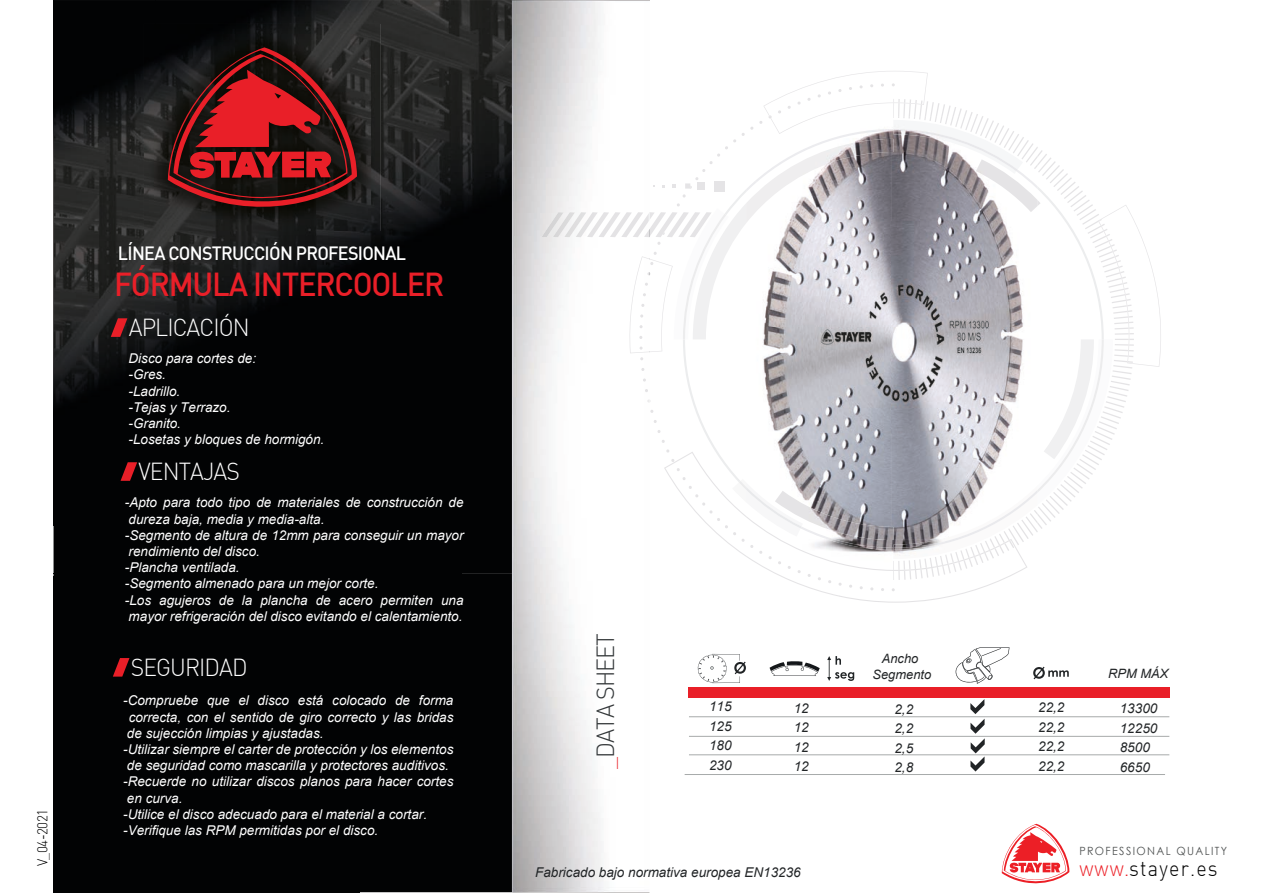
<style>
.page{position:relative;width:1263px;height:893px;background:#fff}
.page>*{position:absolute;margin:0;border:0;box-sizing:border-box;transform-origin:0 0}
.t1{font:500 32.55px "DIN";letter-spacing:-.04em;color:#e91f28;scale:.95 1}
.t2{font:300 24.3px "DIN";letter-spacing:-.04em;color:#333739;scale:.96 1}
.t3{font:300 24.15px "DIN";letter-spacing:-.04em;color:#fff;scale:.95 1}
.t4{font:300 21.9px "DIN";letter-spacing:.06em;color:#000001;scale:.9 1}
.t5{font:500 18.9px "DIN";letter-spacing:-.04em;color:#fff;scale:.95 1}
.t6{font:300 14.1px "DIN";letter-spacing:-.04em;color:#000001;scale:.96 1}
.t7{font:italic 13.5px/16.2px "Arial";color:#fff}
.t8{font:italic 13.5px/19.5px "Arial";color:#222527;text-align:justify}
.t9{font:italic 12.9px/16px "Arial";color:#222527;text-align:center}
.t10{font:11.25px "Century Gothic";letter-spacing:.13em;color:#4f5252;scale:.94 1}
.s1{color:#e91f28}
.s2{color:#ec1f26}
</style>
<div class="page">
<div style="left:54px;top:574px;width:305px;height:318px;background:#020304"></div>
<img style="left:359px;top:52px;width:153px;height:840px">
<img style="left:461px;top:52px;width:51px;height:521px">
<img style="left:54px;top:573px;width:407px;height:1px">
<img style="left:54px;top:0;width:101px;height:573px">
<img style="left:155px;top:0;width:357px;height:52px">
<img style="left:155px;top:231px;width:204px;height:342px">
<img style="left:512px;top:1px;width:96px;height:891px">
<svg style="left:1002px;top:824px;width:67px;height:60px"></svg>
<svg style="left:111px;top:318px;width:16px;height:19px"></svg>
<svg style="left:121px;top:462px;width:16px;height:19px"></svg>
<svg style="left:113px;top:658px;width:16px;height:19px"></svg>
<svg style="left:827px;top:656px;width:27px;height:25px"></svg>
<svg style="left:769px;top:661px;width:51px;height:15px"></svg>
<svg style="left:698px;top:654px;width:48px;height:29px"></svg>
<svg style="left:955px;top:647px;width:54px;height:37px"></svg>
<svg style="left:1033px;top:667px;width:36px;height:12px"></svg>
<svg style="left:930px;top:102px;width:146px;height:430px"></svg>
<svg style="left:683px;top:186px;width:403px;height:224px"></svg>
<img style="left:629px;top:256px;width:15px;height:97px">
<svg style="left:1037px;top:200px;width:124px;height:305px"></svg>
<img style="left:639px;top:272px;width:9px;height:120px">
<svg style="left:650px;top:410px;width:96px;height:147px"></svg>
<img style="left:542px;top:212px;width:102px;height:25px">
<img style="left:553px;top:212px;width:90px;height:25px">
<hr style="left:689px;top:716px;width:480px;height:1px;background:#a7aaaa">
<hr style="left:689px;top:736px;width:480px;height:1px;background:#a7aaaa">
<hr style="left:689px;top:754px;width:480px;height:1px;background:#a7aaaa">
<hr style="left:685px;top:774px;width:480px;height:1px;background:#a7aaaa">
<div style="left:688px;top:688px;width:481px;height:10px;background:#e91f28"></div>
<img style="left:746px;top:174px;width:291px;height:317px">
<img style="left:930px;top:116px;width:107px;height:43px">
<img style="left:898px;top:559px;width:34px;height:4px">
<svg style="left:644px;top:71px;width:284px;height:281px"></svg>
<img style="left:840px;top:540px;width:53px;height:10px">
<img style="left:770px;top:116px;width:48px;height:18px">
<img style="left:746px;top:540px;width:94px;height:57px">
<img style="left:934px;top:559px;width:93px;height:41px">
<img style="left:840px;top:563px;width:94px;height:40px">
<img style="left:976px;top:159px;width:61px;height:53px">
<img style="left:746px;top:139px;width:147px;height:84px">
<img style="left:775px;top:491px;width:118px;height:49px">
<img style="left:746px;top:482px;width:57px;height:55px">
<img style="left:746px;top:487px;width:55px;height:41px">
<img style="left:893px;top:486px;width:144px;height:73px">
<img style="left:893px;top:490px;width:144px;height:60px">
<img style="left:893px;top:120px;width:130px;height:54px">
<img style="left:893px;top:129px;width:124px;height:42px">
<img style="left:750px;top:116px;width:22px;height:14px">
<img style="left:750px;top:545px;width:134px;height:46px">
<svg style="left:970px;top:699px;width:15px;height:72px"></svg>
<img style="left:144px;top:24px;width:237px;height:207px">
<img style="left:155px;top:34px;width:215px;height:186px">
<svg style="left:168px;top:47px;width:189px;height:178px;background:#5c1a1b"></svg>
<p class="t6" style="left:34px;top:866px;width:61px;rotate:-90deg">V_04-2021</p>
<h3 class="t5" style="left:118px;top:241px;width:305px">LÍNEA CONSTRUCCIÓN PROFESIONAL</h3>
<h1 class="t1" style="left:114px;top:263px;width:349px">FÓRMULA INTERCOOLER</h1>
<h3 class="t3" style="left:129px;top:312px;width:129px">APLICACIÓN</h3>
<p class="t7" style="left:129px;top:351px;width:197px">Disco para cortes de:<br>-Gres.<br>-Ladrillo.<br>-Tejas y Terrazo.<br>-Granito.<br>-Losetas y bloques de hormigón.</p>
<h3 class="t3" style="left:139px;top:456px;width:108px">VENTAJAS</h3>
<p class="t7" style="left:125px;top:495px;width:340px">-Apto para todo tipo de materiales de construcción de dureza baja, media y media-alta.<br>-Segmento de altura de 12mm para conseguir un mayor rendimiento del disco.<br>-Plancha ventilada.<br>-Segmento almenado para un mejor corte.<br>-Los agujeros de la plancha de acero permiten una mayor refrigeración del disco evitando el calentamiento.</p>
<h3 class="t3" style="left:131px;top:652px;width:124px">SEGURIDAD</h3>
<p class="t7" style="left:123px;top:693px;width:332px">-Compruebe que el disco está colocado de forma</p>
<p class="t7" style="left:129px;top:709px;width:326px">correcta, con el sentido de giro correcto y las bridas</p>
<p class="t7" style="left:127px;top:725px;width:198px">de sujección limpias y ajustadas.</p>
<p class="t7" style="left:123px;top:741px;width:332px">-Utilizar siempre el carter de protección y los elementos</p>
<p class="t7" style="left:127px;top:757px;width:323px">de seguridad como mascarilla y protectores auditivos.</p>
<p class="t7" style="left:123px;top:774px;width:332px">-Recuerde no utilizar discos planos para hacer cortes</p>
<p class="t7" style="left:127px;top:790px;width:57px">en curva.</p>
<p class="t7" style="left:123px;top:806px;width:305px">-Utilice el disco adecuado para el material a cortar.</p>
<p class="t7" style="left:123px;top:822px;width:257px">-Verifique las RPM permitidas por el disco.</p>
<h2 class="t2" style="left:590px;top:769px;width:143px;rotate:-90deg"><span class="s1">_</span>DATA SHEET</h2>
<p class="t9" style="left:872px;top:651px;width:60px">Ancho<br>Segmento</p>
<p class="t9" style="left:1108px;top:666px;width:62px">RPM MÁX</p>
<p class="t8" style="left:709px;top:697px;width:24px">115<br>125<br>180<br>230</p>
<p class="t8" style="left:794px;top:698px;width:17px">12<br>12<br>12<br>12</p>
<p class="t8" style="left:1038px;top:698px;width:28px">22,2<br>22,2<br>22,2<br>22,2</p>
<p class="t8" style="left:1120px;top:699px;width:39px;text-align:left">13300<br>12250<br>8500<br>6650</p>
<p class="t8" style="left:894px;top:699px;width:20px">2,2<br>2,2<br>2,5<br>2,8</p>
<p class="t10" style="left:1079px;top:843px;width:159px">PROFESSIONAL QUALITY</p>
<p class="t8" style="left:535px;top:862px;width:267px">Fabricado bajo normativa europea EN13236</p>
<h3 class="t4" style="left:1079px;top:855px;width:155px"><span class="s2">www.</span>stayer.es</h3>
</div>
